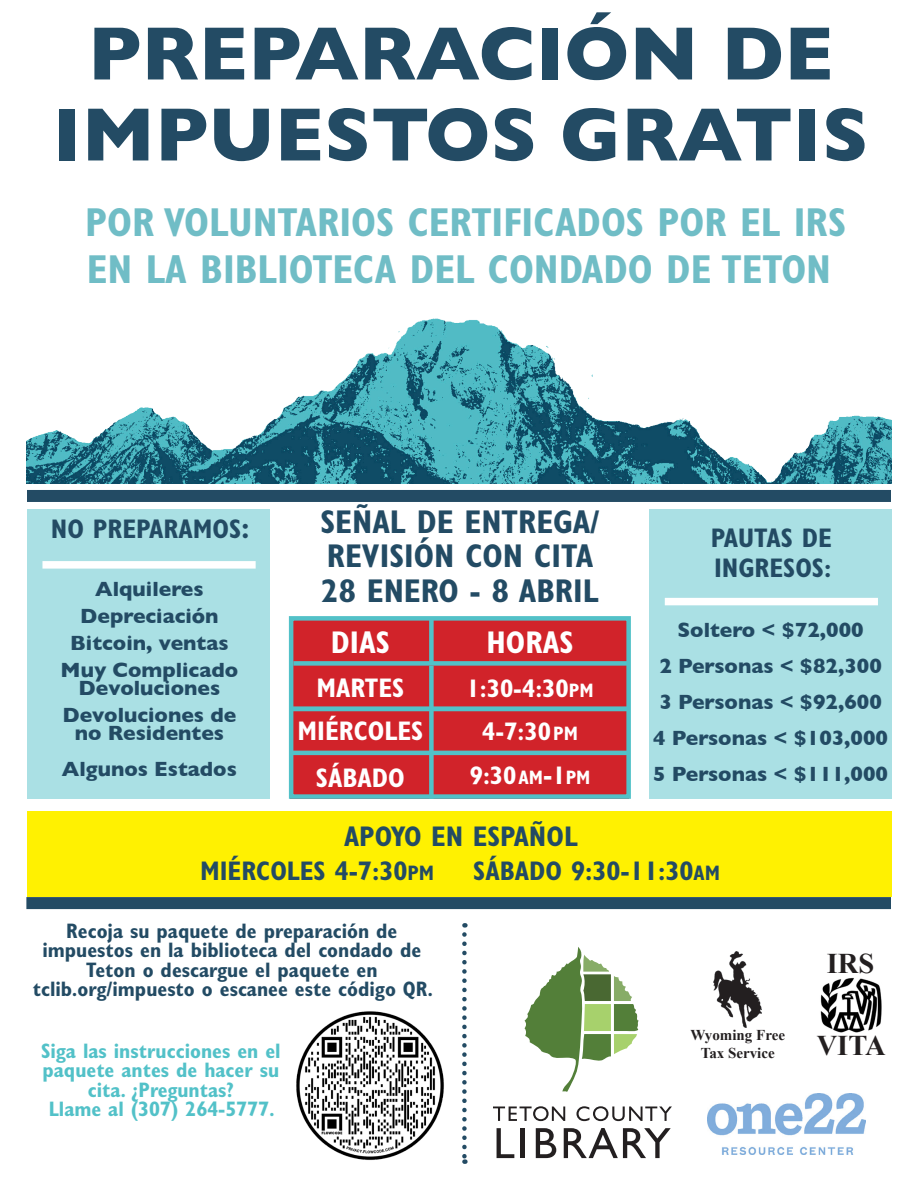
<style>
.page{position:relative;width:918px;height:1188px;background:#fff}
.page>*{position:absolute;margin:0;border:0;box-sizing:border-box;transform-origin:0 0}
.t1{font:700 76.5px "Gill Sans";color:#234b64}
.t2{font:700 40.5px "Gill Sans Condensed";color:#70bdc6}
.t3{font:700 33px "Gill Sans Condensed";color:#234b64}
.t4{font:700 31.5px "Gill Sans Condensed";color:#fff}
.t5{font:700 28.5px "Gill Sans Condensed";color:#234b64}
.t6{font:700 28.5px "Times New Roman";color:#231f20}
.t7{font:700 27px "Gill Sans Condensed";color:#234b64}
.t8{font:700 27px "Gill Sans Condensed";color:#fff}
.t9{font:700 25.5px "Gill Sans Condensed";color:#fff}
.t10{font:700 21px "Gill Sans";color:#234b64}
.t11{font:700 21px/19.5px "Gill Sans Condensed";color:#234b64;text-align:center}
.t12{font:700 21px "Gill Sans Condensed";color:#52c1c8}
.t13{font:700 15px "Times New Roman";color:#231f20}
.s1{font-size:31.5px}
.s2{font-size:19.5px}
.s3{font-size:27px}
.s4{font-size:21px}
</style>
<div class="page">
<div style="left:291px;top:620px;width:338px;height:179px;background:#d1232a"></div>
<div style="left:27px;top:509px;width:243px;height:290px;background:#aae0e4"></div>
<div style="left:649px;top:509px;width:243px;height:290px;background:#aae0e4"></div>
<div style="left:27px;top:490px;width:864px;height:12px;background:#234b64"></div>
<img style="left:714px;top:952px;width:47px;height:76px">
<svg style="left:525px;top:947px;width:114px;height:145px"></svg>
<svg style="left:493px;top:1106px;width:72px;height:15px"></svg>
<svg style="left:576px;top:1106px;width:96px;height:15px"></svg>
<svg style="left:497px;top:1128px;width:17px;height:30px"></svg>
<hr style="left:521px;top:1128px;width:4px;height:30px;background:#231f20">
<svg style="left:536px;top:1128px;width:20px;height:30px"></svg>
<svg style="left:564px;top:1128px;width:107px;height:30px"></svg>
<div style="left:293px;top:661px;width:336px;height:5px;background:#52c1c8"></div>
<div style="left:289px;top:616px;width:342px;height:183px;border:4px solid #52c1c8"></div>
<div style="left:429px;top:618px;width:5px;height:46px;background:#52c1c8"></div>
<div style="left:42px;top:561px;width:214px;height:8px;background:#fff"></div>
<div style="left:665px;top:598px;width:213px;height:7px;background:#fff"></div>
<svg style="left:462px;top:934px;width:5px;height:230px"></svg>
<div style="left:429px;top:666px;width:5px;height:133px;background:#52c1c8"></div>
<img style="left:820px;top:977px;width:62px;height:56px">
<hr style="left:291px;top:707px;width:336px;height:4px;background:#52c1c8">
<div style="left:26px;top:897px;width:865px;height:12px;background:#234b64"></div>
<img style="left:26px;top:318px;width:866px;height:165px">
<img style="left:296px;top:1011px;width:148px;height:149px">
<hr style="left:291px;top:751px;width:336px;height:4px;background:#52c1c8">
<div style="left:27px;top:812px;width:865px;height:85px;background:#fff101"></div>
<img style="left:708px;top:1094px;width:158px;height:60px">
<p class="t1" style="left:88px;top:-7px;width:747px">PREPARACIÓN DE</p>
<p class="t1" style="left:53px;top:74px;width:817px">IMPUESTOS GRATIS</p>
<p class="t2" style="left:85px;top:198px;width:762px">POR VOLUNTARIOS CERTIFICADOS POR EL IRS</p>
<p class="t2" style="left:87px;top:245px;width:746px">EN LA BIBLIOTECA DEL CONDADO DE TETON</p>
<p class="t7" style="left:51px;top:513px;width:201px">NO PREPARAMOS<span class="s1">:</span></p>
<p class="t3" style="left:321px;top:502px;width:281px">SEÑAL DE ENTREGA/</p>
<p class="t3" style="left:327px;top:536px;width:268px">REVISIÓN CON CITA</p>
<p class="t10" style="left:95px;top:572px;width:110px">Alquileres</p>
<p class="t3" style="left:321px;top:571px;width:279px">28 ENERO - 8 ABRIL</p>
<p class="t10" style="left:80px;top:599px;width:140px">Depreciación</p>
<p class="t10" style="left:70px;top:626px;width:160px">Bitcoin, ventas</p>
<p class="t10" style="left:61px;top:653px;width:179px">Muy Complicado</p>
<p class="t10" style="left:79px;top:671px;width:143px">Devoluciones</p>
<p class="t10" style="left:63px;top:698px;width:175px">Devoluciones de</p>
<p class="t10" style="left:75px;top:716px;width:151px">no Residentes</p>
<p class="t10" style="left:62px;top:752px;width:176px">Algunos Estados</p>
<p class="t4" style="left:331px;top:624px;width:61px">DIAS</p>
<p class="t8" style="left:316px;top:671px;width:89px">MARTES</p>
<p class="t8" style="left:298px;top:715px;width:127px">MIÉRCOLES</p>
<p class="t8" style="left:316px;top:761px;width:90px">SÁBADO</p>
<p class="t4" style="left:487px;top:624px;width:88px">HORAS</p>
<p class="t9" style="left:467px;top:673px;width:129px">1:30-4:30<span class="s2">PM</span></p>
<p class="t9" style="left:482px;top:716px;width:97px">4-7:30<span class="s2">PM</span></p>
<p class="t9" style="left:470px;top:760px;width:122px">9:30<span class="s2">AM</span><span class="s3">-</span>1<span class="s2">PM</span></p>
<p class="t5" style="left:344px;top:820px;width:235px">APOYO EN ESPAÑOL</p>
<p class="t7" style="left:711px;top:522px;width:122px">PAUTAS DE</p>
<p class="t7" style="left:714px;top:552px;width:119px">INGRESOS:</p>
<p class="t10" style="left:677px;top:614px;width:188px">Soltero &lt; $72,000</p>
<p class="t10" style="left:659px;top:650px;width:224px">2 Personas &lt; $82,300</p>
<p class="t10" style="left:659px;top:686px;width:224px">3 Personas &lt; $92,600</p>
<p class="t10" style="left:653px;top:722px;width:236px">4 Personas &lt; $103,000</p>
<p class="t10" style="left:653px;top:758px;width:236px">5 Personas &lt; $111,000</p>
<p class="t7" style="left:200px;top:854px;width:236px">MIÉRCOLES 4-7:30<span class="s4">PM</span></p>
<p class="t7" style="left:473px;top:854px;width:248px">SÁBADO 9:30-11:30<span class="s4">AM</span></p>
<p class="t11" style="left:66px;top:921px;width:333px">Recoja su paquete de preparación de</p>
<p class="t11" style="left:42px;top:941px;width:380px">impuestos en la biblioteca del condado de<br>Teton o descargue el paquete en</p>
<p class="t11" style="left:33px;top:980px;width:402px">tclib.org/impuesto o escanee este código QR.</p>
<p class="t12" style="left:41px;top:1038px;width:241px">Siga las instrucciones en el</p>
<p class="t12" style="left:43px;top:1058px;width:238px">paquete antes de hacer su</p>
<p class="t12" style="left:88px;top:1077px;width:148px">cita. ¿Preguntas?</p>
<p class="t12" style="left:49px;top:1097px;width:228px">Llame al (307) 264-5777.</p>
<p class="t13" style="left:690px;top:1025px;width:96px">Wyoming Free</p>
<p class="t13" style="left:701px;top:1043px;width:76px">Tax Service</p>
<p class="t6" style="left:827px;top:943px;width:49px">IRS</p>
<p class="t6" style="left:817px;top:1026px;width:71px">VITA</p>
</div>
